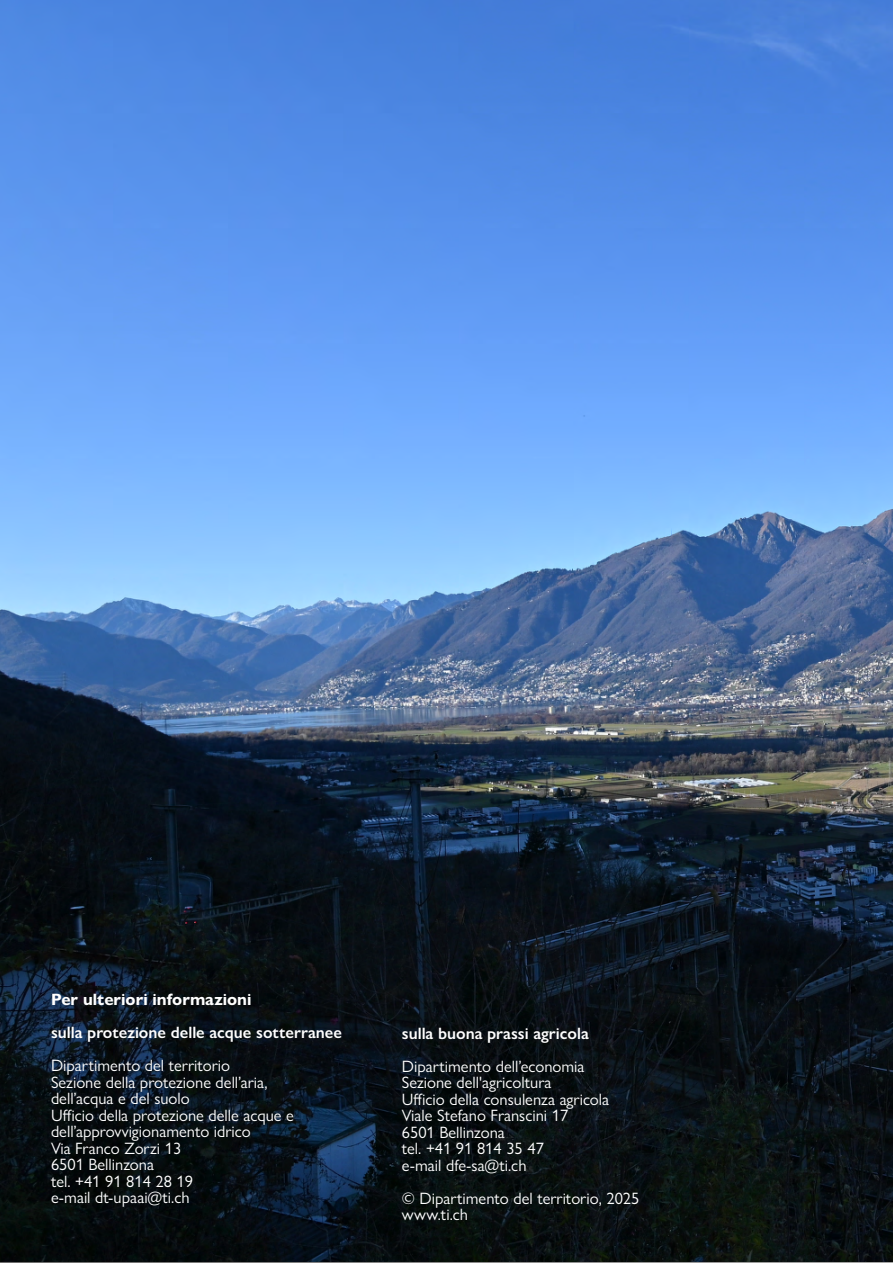
<style>
.page{position:relative;width:893px;height:1263px;background:#fff}
.page>*{position:absolute;margin:0;border:0;box-sizing:border-box;transform-origin:0 0}
.t1{font:16.5px/16.5px "Gill Sans Nova";color:#fff}
.t2{font:600 16.5px "Gill Sans Nova";color:#fff}
.t3{font:700 16.5px "Gill Sans Nova";color:#fff}
</style>
<div class="page">
<img style="left:0;top:0;width:893px;height:1261px">
<p class="t3" style="left:51px;top:989px;width:202px">Per ulteriori informazioni</p>
<p class="t2" style="left:51px;top:1022px;width:292px">sulla protezione delle acque sotterranee</p>
<p class="t1" style="left:51px;top:1057px;width:244px">Dipartimento del territorio<br>Sezione della protezione dell’aria, dell’acqua e del suolo<br>Ufficio della protezione delle acque e dell’approvvigionamento idrico<br>Via Franco Zorzi 13<br>6501 Bellinzona<br>tel. +41 91 814 28 19<br>e-mail dt-upaai@ti.ch</p>
<p class="t2" style="left:402px;top:1023px;width:188px">sulla buona prassi agricola</p>
<p class="t1" style="left:402px;top:1057px;width:209px">Dipartimento dell’economia<br>Sezione dell'agricoltura<br>Ufficio della consulenza agricola<br>Viale Stefano Franscini 17<br>6501 Bellinzona<br>tel. +41 91 814 35 47<br>e-mail dfe-sa@ti.ch</p>
<p class="t1" style="left:402px;top:1189px;width:239px">© Dipartimento del territorio, 2025 www.ti.ch</p>
</div>
